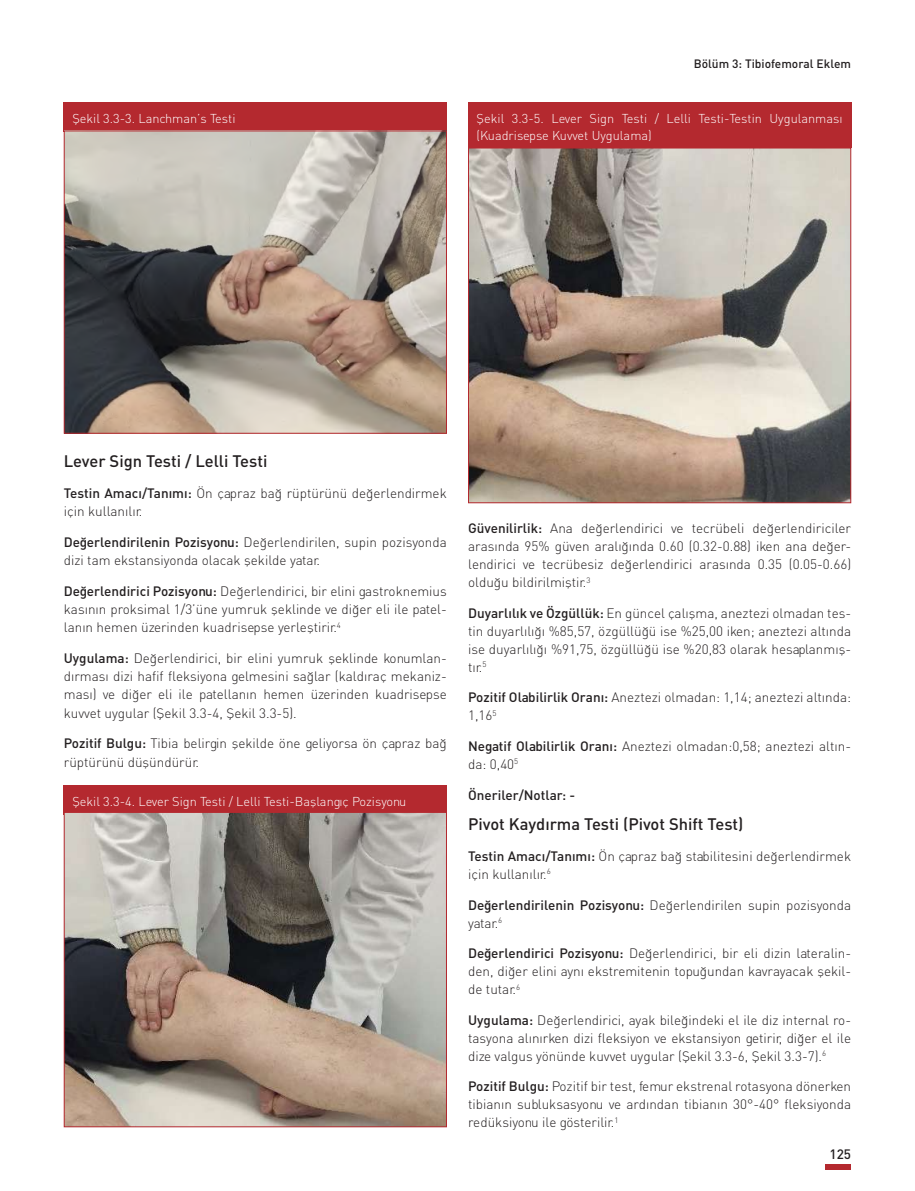
<style>
.page{position:relative;width:915px;height:1191px;background:#fff}
.page>*{position:absolute;margin:0;border:0;box-sizing:border-box;transform-origin:0 0}
.t1{font:16.5px "DIN Medium Tr";color:#231f20}
.t2{font:13.5px/18px "DINT Light Tr";color:#231f20}
.t3{font:13.5px "DIN Medium Tr";color:#231f20}
.t4{font:12.75px/16.5px "DINT Light Tr";color:#fff}
.t5{font:12px "DIN Medium Tr";color:#231f20}
.s1{font-family:"DIN Medium Tr"}
</style>
<div class="page">
<div style="left:825px;top:1163px;width:25px;height:6px;background:#b4292f"></div>
<div style="left:64px;top:102px;width:382px;height:29px;background:#b4292f"></div>
<img style="left:66px;top:133px;width:378px;height:298px">
<div style="left:64px;top:784px;width:382px;height:30px;background:#b4292f"></div>
<img style="left:66px;top:814px;width:378px;height:311px">
<div style="left:64px;top:812px;width:382px;height:315px;border:1px solid #b4292f"></div>
<div style="left:468px;top:102px;width:382px;height:46px;background:#b4292f"></div>
<img style="left:470px;top:150px;width:378px;height:351px">
<div style="left:468px;top:148px;width:382px;height:355px;border:1px solid #b4292f"></div>
<p class="t4" style="left:72px;top:110px;width:165px">Şekil 3.3-3. Lanchman’s Testi</p>
<p class="t5" style="left:693px;top:56px;width:159px">Bölüm 3: Tibiofemoral Eklem</p>
<p class="t4" style="left:476px;top:110px;width:367px">Şekil 3.3-5. Lever Sign Testi / Lelli Testi-Testin Uygulanması (Kuadrisepse Kuvvet Uygulama)</p>
<p class="t1" style="left:64px;top:450px;width:205px">Lever Sign Testi / Lelli Testi</p>
<p class="t2" style="left:64px;top:483px;width:384px"><span class="s1">Testin Amacı/Tanımı:</span> Ön çapraz bağ rüptürünü değerlendirmek için kullanılır.</p>
<p class="t2" style="left:64px;top:533px;width:384px"><span class="s1">Değerlendirilenin Pozisyonu:</span> Değerlendirilen, supin pozisyonda dizi tam ekstansiyonda olacak şekilde yatar.</p>
<p class="t2" style="left:64px;top:582px;width:384px;text-align:justify"><span class="s1">Değerlendirici Pozisyonu:</span> Değerlendirici, bir elini gastroknemius kasının proksimal 1/3’üne yumruk şeklinde ve diğer eli ile patel&shy;lanın hemen üzerinden kuadrisepse yerleştirir.<sup>4</sup></p>
<p class="t2" style="left:64px;top:649px;width:384px;text-align:justify"><span class="s1">Uygulama:</span> Değerlendirici, bir elini yumruk şeklinde konumlan&shy;dırması dizi hafif fleksiyona gelmesini sağlar (kaldıraç mekaniz&shy;ması) ve diğer eli ile patellanın hemen üzerinden kuadrisepse kuvvet uygular (Şekil 3.3-4, Şekil 3.3-5).</p>
<p class="t2" style="left:64px;top:734px;width:384px"><span class="s1">Pozitif Bulgu:</span> Tibia belirgin şekilde öne geliyorsa ön çapraz bağ rüptürünü düşündürür.</p>
<p class="t4" style="left:72px;top:792px;width:335px">Şekil 3.3-4. Lever Sign Testi / Lelli Testi-Başlangıç Pozisyonu</p>
<p class="t2" style="left:468px;top:519px;width:384px;text-align:justify"><span class="s1">Güvenilirlik:</span> Ana değerlendirici ve tecrübeli değerlendiriciler arasında 95% güven aralığında 0.60 (0.32-0.88) iken ana değer&shy;lendirici ve tecrübesiz değerlendirici arasında 0.35 (0.05-0.66) olduğu bildirilmiştir.<sup>3</sup></p>
<p class="t2" style="left:468px;top:604px;width:384px;text-align:justify"><span class="s1">Duyarlılık ve Özgüllük:</span> En güncel çalışma, aneztezi olmadan tes&shy;tin duyarlılığı %85,57, özgüllüğü ise %25,00 iken; aneztezi altında ise duyarlılığı %91,75, özgüllüğü ise %20,83 olarak hesaplanmış&shy;tır.<sup>5</sup></p>
<p class="t2" style="left:468px;top:688px;width:384px"><span class="s1">Pozitif Olabilirlik Oranı:</span> Aneztezi olmadan: 1,14; aneztezi altında:<br>1,16<sup>5</sup></p>
<p class="t2" style="left:468px;top:737px;width:384px"><span class="s1">Negatif Olabilirlik Oranı:</span> Aneztezi olmadan:0,58; aneztezi altın&shy;da: 0,40<sup>5</sup></p>
<p class="t3" style="left:468px;top:786px;width:109px">Öneriler/Notlar: -</p>
<p class="t1" style="left:468px;top:813px;width:277px">Pivot Kaydırma Testi (Pivot Shift Test)</p>
<p class="t2" style="left:468px;top:847px;width:384px"><span class="s1">Testin Amacı/Tanımı:</span> Ön çapraz bağ stabilitesini değerlendirmek için kullanılır.<sup>6</sup></p>
<p class="t2" style="left:468px;top:895px;width:384px"><span class="s1">Değerlendirilenin Pozisyonu:</span> Değerlendirilen supin pozisyonda yatar.<sup>6</sup></p>
<p class="t2" style="left:468px;top:944px;width:384px;text-align:justify"><span class="s1">Değerlendirici Pozisyonu:</span> Değerlendirici, bir eli dizin lateralin&shy;den, diğer elini aynı ekstremitenin topuğundan kavrayacak şekil&shy;de tutar.<sup>6</sup></p>
<p class="t2" style="left:468px;top:1010px;width:384px;text-align:justify"><span class="s1">Uygulama:</span> Değerlendirici, ayak bileğindeki el ile diz internal ro&shy;tasyona alınırken dizi fleksiyon ve ekstansiyon getirir, diğer el ile dize valgus yönünde kuvvet uygular (Şekil 3.3-6, Şekil 3.3-7).<sup>6</sup></p>
<p class="t2" style="left:468px;top:1077px;width:384px;text-align:justify"><span class="s1">Pozitif Bulgu:</span> Pozitif bir test, femur ekstrenal rotasyona dönerken tibianın subluksasyonu ve ardından tibianın 30°-40° fleksiyonda redüksiyonu ile gösterilir.<sup>1</sup></p>
<p class="t3" style="left:829px;top:1145px;width:23px">125</p>
</div>
